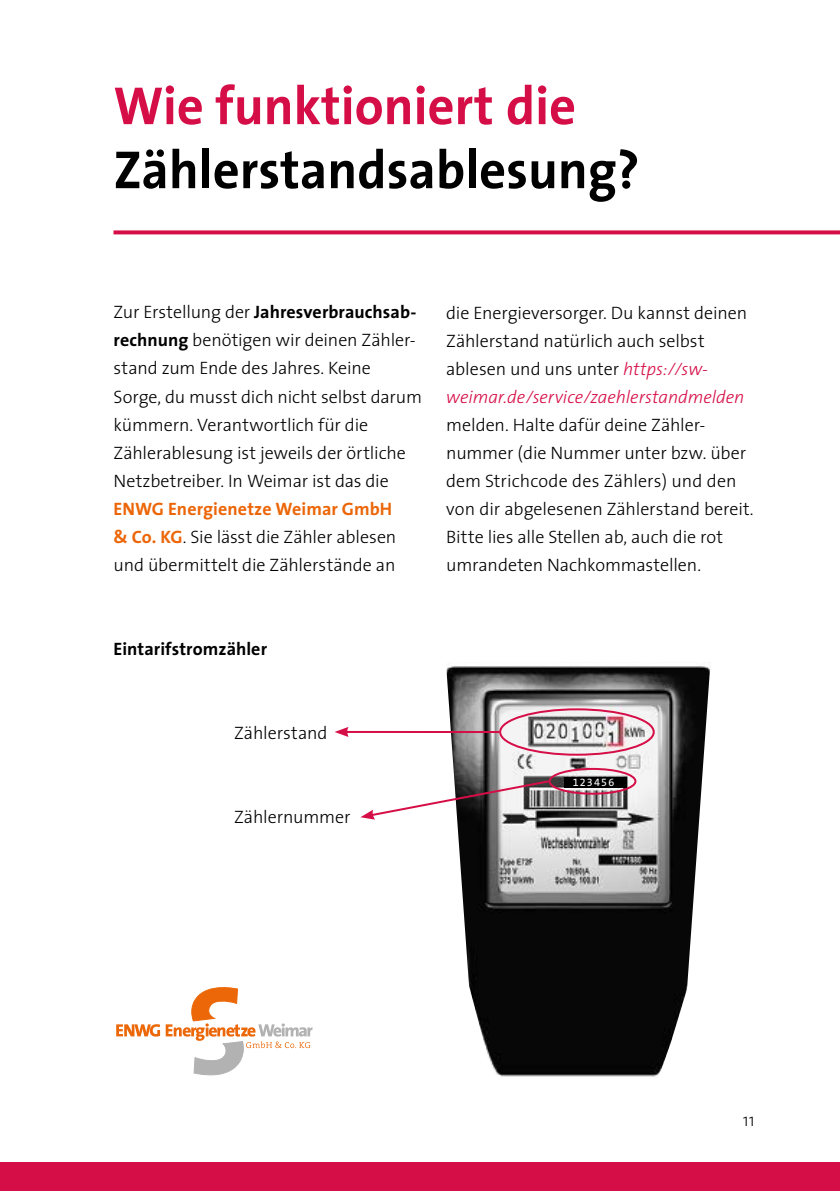
<style>
.page{position:relative;width:840px;height:1191px;background:#fff}
.page>*{position:absolute;margin:0;border:0;box-sizing:border-box;transform-origin:0 0}
.t1{font:700 54px "The Sans";color:#000}
.t2{font:700 54px "The Sans";color:#d60e47}
.t3{font:300 18px/28px "The Sans";letter-spacing:-.005em;color:#000}
.t4{font:700 18px "The Sans";letter-spacing:.005em;color:#000}
.t5{font:200 18px "The Sans";color:#000}
.t6{font:10.8px "The Sans Expert";letter-spacing:.115em;color:#fff}
.s1{font-weight:700}
.s2{font-weight:700;color:#ec6608}
.s3{font-style:italic;color:#d60e47}
</style>
<div class="page">
<div style="left:0;top:1162px;width:839px;height:29px;background:#d60e47"></div>
<img style="left:446px;top:666px;width:264px;height:411px">
<svg style="left:113px;top:230px;width:726px;height:4px;background:#da275a"></svg>
<svg style="left:116px;top:1024px;width:44px;height:12px"></svg>
<svg style="left:166px;top:987px;width:146px;height:88px"></svg>
<div style="left:499px;top:708px;width:155px;height:47px;border:2px solid #d60e47;border-radius:50%"></div>
<div style="left:548px;top:768px;width:88px;height:26px;border:2px solid #d60e47;border-radius:50%"></div>
<svg style="left:360px;top:779px;width:190px;height:40px"></svg>
<hr style="left:345px;top:731px;width:154px;height:2px;background:#d60e47">
<svg style="left:334px;top:727px;width:14px;height:10px"></svg>
<div style="left:564px;top:777px;width:62px;height:10px;background:#000"></div>
<h1 class="t2" style="left:113px;top:61px;width:464px">Wie funktioniert die</h1>
<h1 class="t1" style="left:113px;top:125px;width:527px">Zählerstandsablesung?</h1>
<p class="t3" style="left:113px;top:298px;width:310px">Zur Erstellung der <span class="s1">Jahresverbrauchsab&shy;rechnung</span> benötigen wir deinen Zähler&shy;stand zum Ende des Jahres. Keine Sorge, du musst dich nicht selbst darum kümmern. Verantwortlich für die Zählerablesung ist jeweils der örtliche Netzbetreiber. In Weimar ist das die</p>
<p class="t3" style="left:113px;top:494px;width:284px"><span class="s2">ENWG Energienetze Weimar GmbH &amp; Co. KG</span>. Sie lässt die Zähler ablesen und übermittelt die Zählerstände an</p>
<p class="t3" style="left:446px;top:298px;width:302px">die Energieversorger. Du kannst deinen Zählerstand natürlich auch selbst ablesen und uns unter <span class="s3">https://sw&shy;weimar.de/service/zaehlerstandmelden</span></p>
<p class="t3" style="left:446px;top:410px;width:309px">melden. Halte dafür deine Zähler&shy;nummer (die Nummer unter bzw. über dem Strichcode des Zählers) und den von dir abgelesenen Zählerstand bereit.<br>Bitte lies alle Stellen ab, auch die rot umrandeten Nachkommastellen.</p>
<p class="t4" style="left:113px;top:633px;width:155px">Eintarifstromzähler</p>
<p class="t3" style="left:234px;top:718px;width:95px">Zählerstand</p>
<p class="t3" style="left:234px;top:802px;width:118px">Zählernummer</p>
<p class="t6" style="left:572px;top:773px;width:43px">123456</p>
<p class="t5" style="left:742px;top:1105px;width:14px">11</p>
</div>
